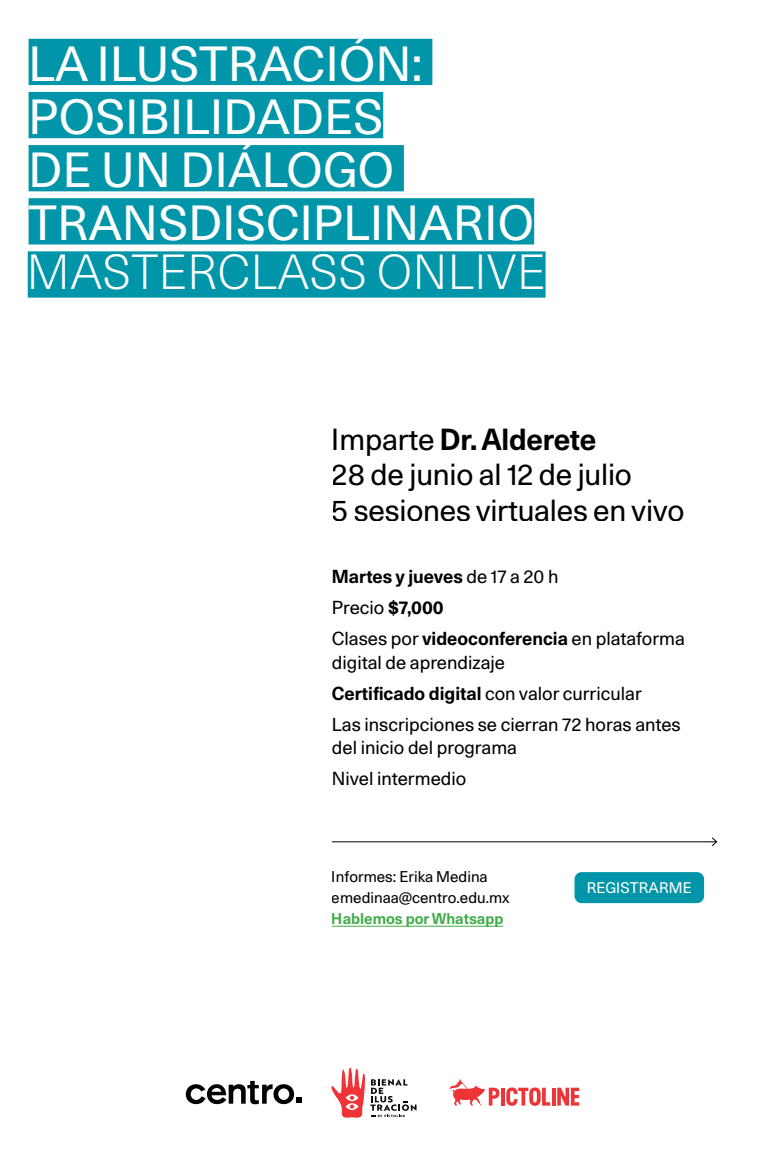
<style>
.page{position:relative;width:765px;height:1149px;background:#fff}
.page>*{position:absolute;margin:0;border:0;box-sizing:border-box;transform-origin:0 0}
.t1{font:47.5px/53.1px "Unica 77 LL";letter-spacing:.01em;color:#fff}
.t2{font:300 47.5px "Unica 77 LL";letter-spacing:.01em;color:#fff}
.t3{font:29.38px/35.2px "Unica 77 LL";letter-spacing:-.01em;color:#000}
.t4{font:18.12px/30.9px "Unica 77 LL";color:#000}
.t5{font:700 18.12px/30.9px "Unica 77 LL";color:#000}
.t6{font:15px/20.4px "Unica 77 LL";color:#000}
.t7{font:700 15px "Unica 77 LL";color:#41ad49}
.t8{font:14.88px "Unica 77 LL";letter-spacing:.01em;color:#fff}
.s1{font-weight:700}
.s2{font-weight:400}
</style>
<div class="page">
<div style="left:29px;top:39px;width:403px;height:46px;background:#0095a9"></div>
<div style="left:29px;top:92px;width:354px;height:46px;background:#0095a9"></div>
<div style="left:29px;top:145px;width:375px;height:46px;background:#0095a9"></div>
<div style="left:29px;top:198px;width:505px;height:46px;background:#0095a9"></div>
<div style="left:28px;top:251px;width:518px;height:47px;background:#0095a9"></div>
<hr style="left:332px;top:841px;width:385px;height:1px;background:#000">
<svg style="left:711px;top:837px;width:6px;height:9px"></svg>
<div style="left:575px;top:871px;width:129px;height:31px;background:#0095a9;border-radius:7px"></div>
<svg style="left:186px;top:1080px;width:116px;height:23px"></svg>
<svg style="left:449px;top:1079px;width:50px;height:26px"></svg>
<hr style="left:501px;top:1087px;width:4px;height:18px;background:#ee3437">
<svg style="left:506px;top:1087px;width:44px;height:18px"></svg>
<hr style="left:552px;top:1087px;width:3px;height:18px;background:#ee3437">
<svg style="left:557px;top:1087px;width:22px;height:18px"></svg>
<svg style="left:331px;top:1067px;width:86px;height:50px"></svg>
<hr style="left:332px;top:925px;width:171px;height:1px;background:#41ad49">
<h1 class="t1" style="left:29px;top:36px;width:507px">LA ILUSTRACIÓN:<br>POSIBILIDADES<br>DE UN DIÁLOGO<br>TRANSDISCIPLINARIO</h1>
<h1 class="t2" style="left:27px;top:241px;width:520px">MASTERCLASS ONLIVE</h1>
<h2 class="t3" style="left:332px;top:421px;width:354px">Imparte <span class="s1">Dr. Alderete<br></span>28 de junio al 12 de julio<br>5 sesiones virtuales en vivo</h2>
<p class="t5" style="left:332px;top:560px;width:354px">Martes y jueves <span class="s2">de 17 a 20 h<br>Precio</span> $7,000<br><span class="s2">Clases por</span> videoconferencia <span class="s2">en plataforma</span></p>
<p class="t4" style="left:332px;top:646px;width:350px">digital de aprendizaje<br><span class="s1">Certificado digital</span> con valor curricular<br>Las inscripciones se cierran 72 horas antes</p>
<p class="t4" style="left:332px;top:731px;width:187px">del inicio del programa<br>Nivel intermedio</p>
<p class="t6" style="left:332px;top:866px;width:179px">Informes: Erika Medina emedinaa@centro.edu.mx</p>
<p class="t7" style="left:332px;top:907px;width:173px">Hablemos por Whatsapp</p>
<p class="t8" style="left:587px;top:877px;width:107px">REGISTRARME</p>
</div>
